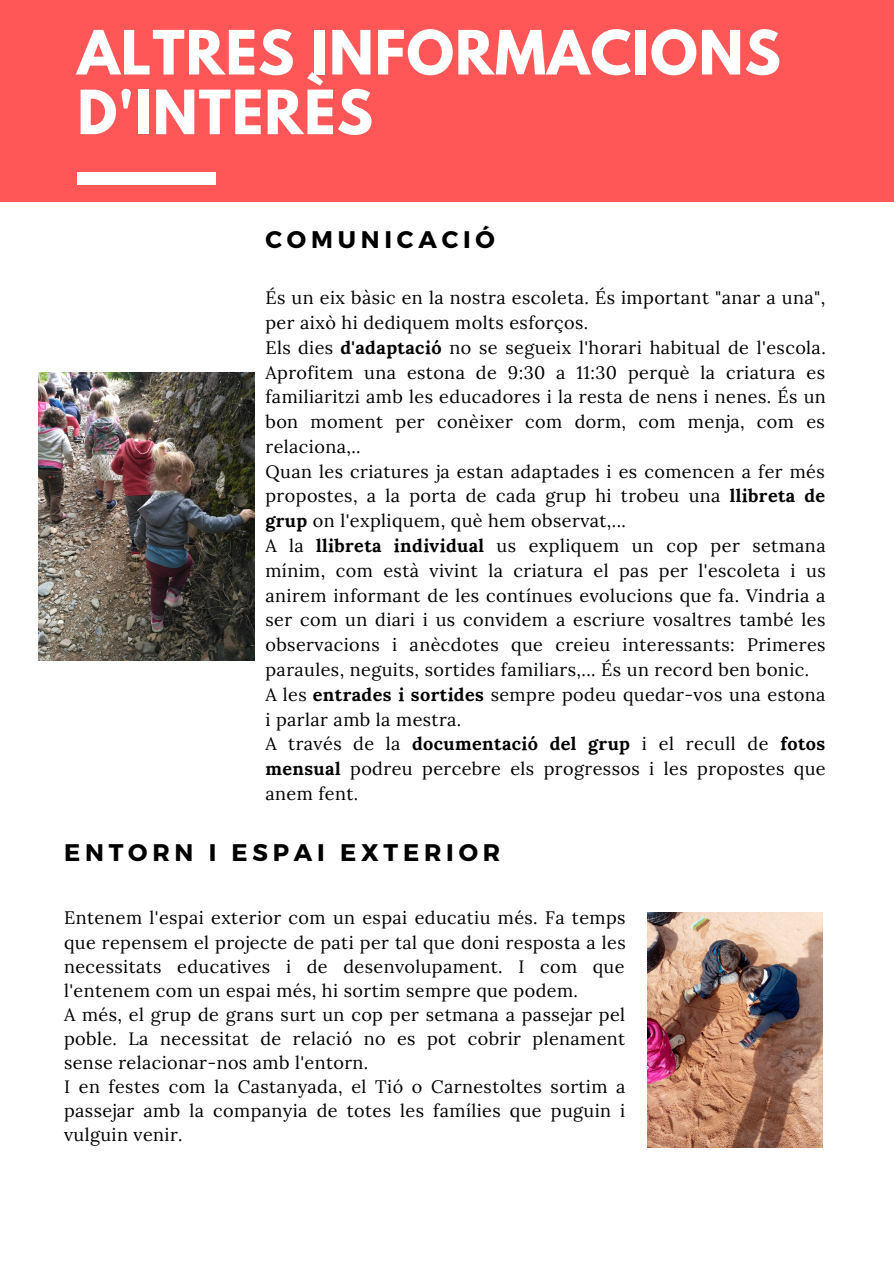
<style>
.page{position:relative;width:894px;height:1264px;background:#fff}
.page>*{position:absolute;margin:0;border:0;box-sizing:border-box;transform-origin:0 0}
.t1{font:700 54px/59.7px "League Spartan";letter-spacing:.02em;color:#fff}
.t2{font:700 24px "Montserrat";letter-spacing:.2em;color:#000}
.t3{font:18px/24.8px "Lora";letter-spacing:.025em;color:#000}
.s1{font-weight:700}
</style>
<div class="page">
<div style="left:0;top:0;width:893px;height:201px;background:#ff5757"></div>
<div style="left:77px;top:172px;width:139px;height:13px;background:#fff"></div>
<img style="left:647px;top:912px;width:175px;height:234px">
<img style="left:38px;top:372px;width:217px;height:288px">
<h1 class="t1" style="left:77px;top:30px;width:704px">ALTRES INFORMACIONS<br>D'INTERÈS</h1>
<h2 class="t2" style="left:265px;top:223px;width:231px">COMUNICACIÓ</h2>
<p class="t3" style="left:265px;top:285px;width:561px">És un eix bàsic en la nostra escoleta. És important "anar a una", per això hi dediquem molts esforços.<br>Els dies <span class="s1">d'adaptació</span> no se segueix l'horari habitual de l'escola.<br>Aprofitem una estona de 9:30 a 11:30 perquè la criatura es familiaritzi amb les educadores i la resta de nens i nenes. És un bon moment per conèixer com dorm, com menja, com es relaciona,..<br>Quan les criatures ja estan adaptades i es comencen a fer més propostes, a la porta de cada grup hi trobeu una <span class="s1">llibreta de grup</span> on l'expliquem, què hem observat,...<br>A la <span class="s1">llibreta individual</span> us expliquem un cop per setmana mínim, com està vivint la criatura el pas per l'escoleta i us anirem informant de les contínues evolucions que fa. Vindria a ser com un diari i us convidem a escriure vosaltres també les observacions i anècdotes que creieu interessants: Primeres paraules, neguits, sortides familiars,... És un record ben bonic.<br>A les <span class="s1">entrades i sortides</span> sempre podeu quedar-vos una estona i parlar amb la mestra.<br>A través de la <span class="s1">documentació del grup</span> i el recull de <span class="s1">fotos mensual</span> podreu percebre els progressos i les propostes que anem fent.</p>
<h2 class="t2" style="left:64px;top:836px;width:437px">ENTORN I ESPAI EXTERIOR</h2>
<p class="t3" style="left:64px;top:905px;width:563px;line-height:24.2px">Entenem l'espai exterior com un espai educatiu més. Fa temps que repensem el projecte de pati per tal que doni resposta a les necessitats educatives i de desenvolupament. I com que l'entenem com un espai més, hi sortim sempre que podem.<br>A més, el grup de grans surt un cop per setmana a passejar pel poble. La necessitat de relació no es pot cobrir plenament sense relacionar-nos amb l'entorn.<br>I en festes com la Castanyada, el Tió o Carnestoltes sortim a passejar amb la companyia de totes les famílies que puguin i vulguin venir.</p>
</div>
